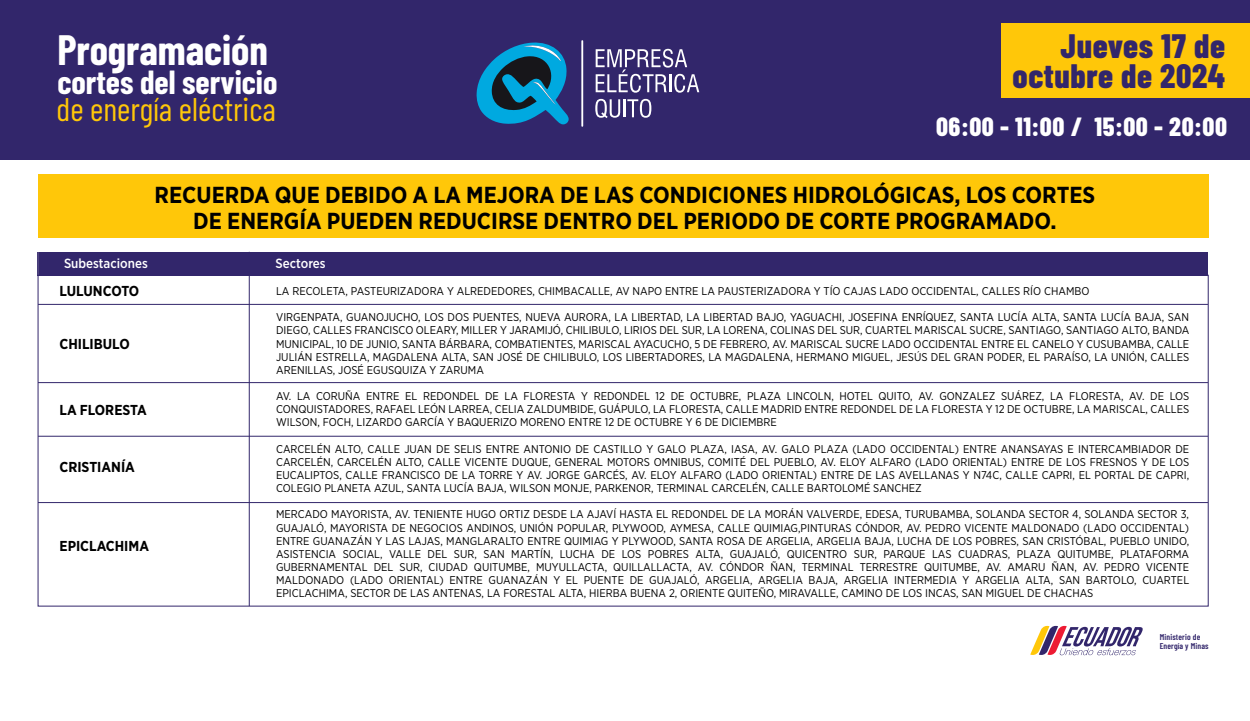
<style>
.page{position:relative;width:1250px;height:721px;background:#fff}
.page>*{position:absolute;margin:0;border:0;box-sizing:border-box;transform-origin:0 0}
.t1{font:700 41.38px "Barlow Condensed";color:#fff}
.t2{font:800 33.75px/30.6px "Barlow Condensed";letter-spacing:.02em;color:#32266b;text-align:right}
.t3{font:32.62px "Barlow Condensed";color:#ffc709}
.t4{font:700 32.62px "Barlow Condensed";color:#fff}
.t5{font:800 26.25px "Barlow Condensed";letter-spacing:.02em;color:#fff}
.t6{font:700 23.12px/26.2px "Gotham Narrow";color:#000;text-align:center}
.t7{font:700 14.38px "Gotham Narrow";color:#000}
.t8{font:500 13.31px "Gotham Narrow";color:#fff}
.t9{font:11.25px/13.1px "Gotham Narrow";color:#000;text-align:justify}
.t10{font:600 8.5px/8.5px "Barlow Condensed";letter-spacing:.02em;color:#32266b}
</style>
<div class="page">
<svg style="left:1030px;top:625px;width:113px;height:29px"></svg>
<div style="left:0;top:0;width:1250px;height:160px;background:#32266b"></div>
<svg style="left:476px;top:42px;width:93px;height:83px"></svg>
<hr style="left:581px;top:40px;width:2px;height:87px;background:#fff">
<svg style="left:596px;top:49px;width:103px;height:44px"></svg>
<svg style="left:595px;top:99px;width:56px;height:19px"></svg>
<div style="left:38px;top:251px;width:1170px;height:24px;background:#32266b"></div>
<hr style="left:249px;top:251px;width:1px;height:354px;background:#32266b">
<hr style="left:38px;top:304px;width:1170px;height:1px;background:#32266b">
<hr style="left:38px;top:382px;width:1170px;height:1px;background:#32266b">
<hr style="left:38px;top:502px;width:1170px;height:1px;background:#32266b">
<hr style="left:38px;top:435px;width:1170px;height:1px;background:#32266b">
<div style="left:38px;top:174px;width:1170px;height:63px;background:#ffc709"></div>
<div style="left:1001px;top:23px;width:249px;height:74px;background:#ffc709"></div>
<h1 class="t1" style="left:57px;top:20px;width:212px">Programación</h1>
<h3 class="t4" style="left:57px;top:59px;width:222px">cortes del servicio</h3>
<h3 class="t3" style="left:57px;top:86px;width:221px">de energía eléctrica</h3>
<h2 class="t2" style="left:1012px;top:29px;width:214px">Jueves 17 de octubre de 2024</h2>
<h3 class="t5" style="left:936px;top:107px;width:292px">06:00 - 11:00 / 15:00 - 20:00</h3>
<h3 class="t6" style="left:155px;top:181px;width:942px">RECUERDA QUE DEBIDO A LA MEJORA DE LAS CONDICIONES HIDROLÓGICAS, LOS CORTES<br>DE ENERGÍA PUEDEN REDUCIRSE DENTRO DEL PERIODO DE CORTE PROGRAMADO.</h3>
<p class="t8" style="left:64px;top:255px;width:85px">Subestaciones</p>
<p class="t8" style="left:276px;top:255px;width:52px">Sectores</p>
<p class="t7" style="left:59px;top:282px;width:81px">LULUNCOTO</p>
<p class="t9" style="left:276px;top:284px;width:815px">LA RECOLETA, PASTEURIZADORA Y ALREDEDORES, CHIMBACALLE, AV NAPO ENTRE LA PAUSTERIZADORA Y TÍO CAJAS LADO OCCIDENTAL, CALLES RÍO CHAMBO</p>
<p class="t9" style="left:276px;top:310px;width:915px">VIRGENPATA, GUANOJUCHO, LOS DOS PUENTES, NUEVA AURORA, LA LIBERTAD, LA LIBERTAD BAJO, YAGUACHI, JOSEFINA ENRÍQUEZ, SANTA LUCÍA ALTA, SANTA LUCÍA BAJA, SAN DIEGO, CALLES FRANCISCO OLEARY, MILLER Y JARAMIJÓ, CHILIBULO, LIRIOS DEL SUR, LA LORENA, COLINAS DEL SUR, CUARTEL MARISCAL SUCRE, SANTIAGO, SANTIAGO ALTO, BANDA MUNICIPAL, 10 DE JUNIO, SANTA BÁRBARA, COMBATIENTES, MARISCAL AYACUCHO, 5 DE FEBRERO, AV. MARISCAL SUCRE LADO OCCIDENTAL ENTRE EL CANELO Y CUSUBAMBA, CALLE JULIÁN ESTRELLA, MAGDALENA ALTA, SAN JOSÉ DE CHILIBULO, LOS LIBERTADORES, LA MAGDALENA, HERMANO MIGUEL, JESÚS DEL GRAN PODER, EL PARAÍSO, LA UNIÓN, CALLES ARENILLAS, JOSÉ EGUSQUIZA Y ZARUMA</p>
<p class="t9" style="left:276px;top:389px;width:915px">AV. LA CORUÑA ENTRE EL REDONDEL DE LA FLORESTA Y REDONDEL 12 DE OCTUBRE, PLAZA LINCOLN, HOTEL QUITO, AV. GONZALEZ SUÁREZ, LA FLORESTA, AV. DE LOS CONQUISTADORES, RAFAEL LEÓN LARREA, CELIA ZALDUMBIDE, GUÁPULO, LA FLORESTA, CALLE MADRID ENTRE REDONDEL DE LA FLORESTA Y 12 DE OCTUBRE, LA MARISCAL, CALLES WILSON, FOCH, LIZARDO GARCÍA Y BAQUERIZO MORENO ENTRE 12 DE OCTUBRE Y 6 DE DICIEMBRE</p>
<p class="t9" style="left:276px;top:441px;width:915px">CARCELÉN ALTO, CALLE JUAN DE SELIS ENTRE ANTONIO DE CASTILLO Y GALO PLAZA, IASA, AV. GALO PLAZA (LADO OCCIDENTAL) ENTRE ANANSAYAS E INTERCAMBIADOR DE CARCELÉN, CARCELÉN ALTO, CALLE VICENTE DUQUE, GENERAL MOTORS OMNIBUS, COMITÉ DEL PUEBLO, AV. ELOY ALFARO (LADO ORIENTAL) ENTRE DE LOS FRESNOS Y DE LOS EUCALIPTOS, CALLE FRANCISCO DE LA TORRE Y AV. JORGE GARCÉS, AV. ELOY ALFARO (LADO ORIENTAL) ENTRE DE LAS AVELLANAS Y N74C, CALLE CAPRI, EL PORTAL DE CAPRI, COLEGIO PLANETA AZUL, SANTA LUCÍA BAJA, WILSON MONJE, PARKENOR, TERMINAL CARCELÉN, CALLE BARTOLOMÉ SANCHEZ</p>
<p class="t9" style="left:276px;top:507px;width:915px">MERCADO MAYORISTA, AV. TENIENTE HUGO ORTIZ DESDE LA AJAVÍ HASTA EL REDONDEL DE LA MORÁN VALVERDE, EDESA, TURUBAMBA, SOLANDA SECTOR 4, SOLANDA SECTOR 3, GUAJALÓ, MAYORISTA DE NEGOCIOS ANDINOS, UNIÓN POPULAR, PLYWOOD, AYMESA, CALLE QUIMIAG,PINTURAS CÓNDOR, AV. PEDRO VICENTE MALDONADO (LADO OCCIDENTAL)<br>ENTRE GUANAZÁN Y LAS LAJAS, MANGLARALTO ENTRE QUIMIAG Y PLYWOOD, SANTA ROSA DE ARGELIA, ARGELIA BAJA, LUCHA DE LOS POBRES, SAN CRISTÓBAL, PUEBLO UNIDO, ASISTENCIA SOCIAL, VALLE DEL SUR, SAN MARTÍN, LUCHA DE LOS POBRES ALTA, GUAJALÓ, QUICENTRO SUR, PARQUE LAS CUADRAS, PLAZA QUITUMBE, PLATAFORMA GUBERNAMENTAL DEL SUR, CIUDAD QUITUMBE, MUYULLACTA, QUILLALLACTA, AV. CÓNDOR ÑAN, TERMINAL TERRESTRE QUITUMBE, AV. AMARU ÑAN, AV. PEDRO VICENTE MALDONADO (LADO ORIENTAL) ENTRE GUANAZÁN Y EL PUENTE DE GUAJALÓ, ARGELIA, ARGELIA BAJA, ARGELIA INTERMEDIA Y ARGELIA ALTA, SAN BARTOLO, CUARTEL EPICLACHIMA, SECTOR DE LAS ANTENAS, LA FORESTAL ALTA, HIERBA BUENA 2, ORIENTE QUITEÑO, MIRAVALLE, CAMINO DE LOS INCAS, SAN MIGUEL DE CHACHAS</p>
<p class="t7" style="left:59px;top:334px;width:72px">CHILIBULO</p>
<p class="t7" style="left:59px;top:400px;width:89px">LA FLORESTA</p>
<p class="t7" style="left:59px;top:457px;width:77px">CRISTIANÍA</p>
<p class="t7" style="left:59px;top:536px;width:91px">EPICLACHIMA</p>
<p class="t10" style="left:1160px;top:631px;width:50px">Ministerio de<br>Energía y Minas</p>
</div>
